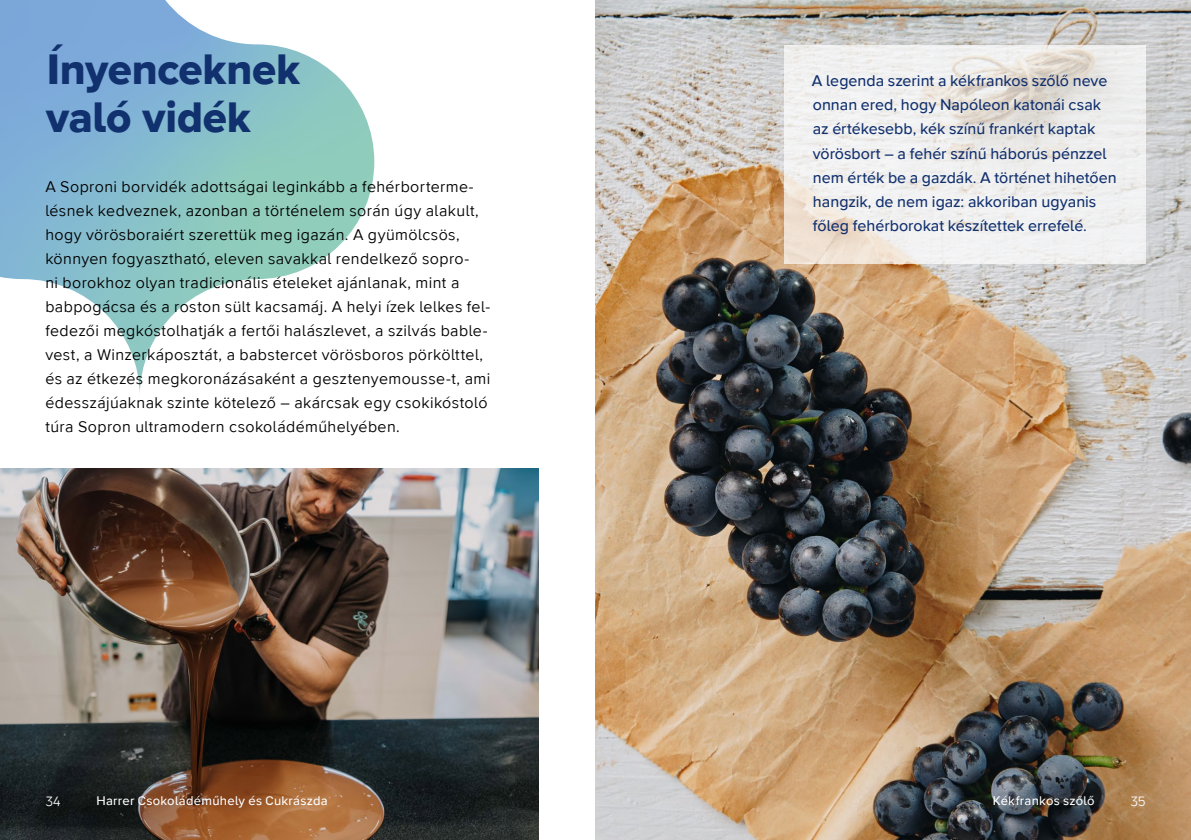
<style>
.page{position:relative;width:1191px;height:840px;background:#fff}
.page>*{position:absolute;margin:0;border:0;box-sizing:border-box;transform-origin:0 0}
.t1{font:800 44px/48px "Wonder Unit Sans";letter-spacing:-.005em;color:#11306e}
.t2{font:16px/24px "Wonder Unit Sans";letter-spacing:.025em;color:#000}
.t3{font:500 16px/24px "Wonder Unit Sans";color:#11306e}
.t4{font:14px "Wonder Unit Sans";color:#fff}
.t5{font:500 13px "Wonder Unit Sans";letter-spacing:.02em;color:#fff}
</style>
<div class="page">
<svg style="left:0;top:0;width:374px;height:394px"></svg>
<img style="left:0;top:468px;width:539px;height:371px">
<img style="left:595px;top:0;width:596px;height:839px">
<svg style="left:784px;top:45px;width:361px;height:219px;fill:#f0efef"></svg>
<h1 class="t1" style="left:46px;top:48px;width:256px">Ínyenceknek való vidék</h1>
<p class="t2" style="left:45px;top:175px;width:446px">A Soproni borvidék adottságai leginkább a fehérborterme&shy;lésnek kedveznek, azonban a történelem során úgy alakult, hogy vörösboraiért szerettük meg igazán. A gyümölcsös, könnyen fogyasztható, eleven savakkal rendelkező sopro-<br>ni borokhoz olyan tradicionális ételeket ajánlanak, mint a babpogácsa és a roston sült kacsamáj. A helyi ízek lelkes fel&shy;fedezői megkóstolhatják a fertői halászlevet, a szilvás bable&shy;vest, a Winzerkáposztát, a babstercet vörösboros pörkölttel, és az étkezés megkoronázásaként a gesztenyemousse-t, ami édesszájúaknak szinte kötelező – akárcsak egy csokikóstoló túra Sopron ultramodern csokoládéműhelyében.</p>
<p class="t3" style="left:812px;top:69px;width:306px">A legenda szerint a kékfrankos szőlő neve onnan ered, hogy Napóleon katonái csak az értékesebb, kék színű frankért kaptak vörösbort – a fehér színű háborús pénzzel nem érték be a gazdák. A történet hihetően hangzik, de nem igaz: akkoriban ugyanis főleg fehérborokat készítettek errefelé.</p>
<p class="t5" style="left:97px;top:792px;width:233px">Harrer Csokoládéműhely és Cukrászda</p>
<p class="t4" style="left:45px;top:792px;width:17px">34</p>
<p class="t5" style="left:992px;top:792px;width:103px">Kékfrankos szőlő</p>
<p class="t4" style="left:1130px;top:792px;width:17px">35</p>
</div>
